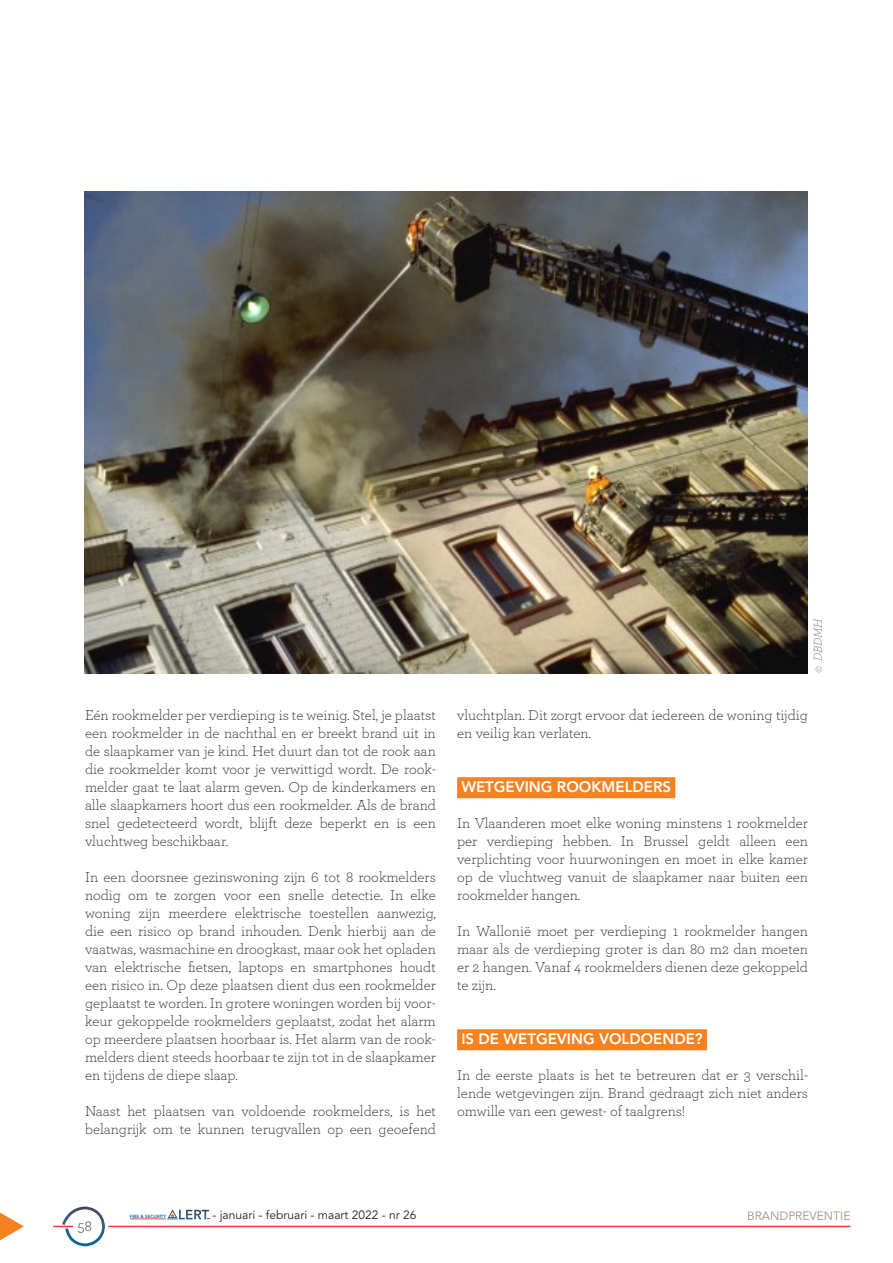
<style>
.page{position:relative;width:893px;height:1263px;background:#fff}
.page>*{position:absolute;margin:0;border:0;box-sizing:border-box;transform-origin:0 0}
.t1{font:300 15px/18px "Archer";color:#231f20;text-align:justify}
.t2{font:800 15px "Avenir";color:#fff}
.t3{font:12px "Avenir";color:#231f20}
.t4{font:12px "Avenir";color:#a29382}
.t5{font:italic 300 12px "Archer";color:#6c6d70}
.t6{font:800 4.5px "Avenir";color:#0067a5}
</style>
<div class="page">
<hr style="left:108px;top:1226px;width:742px;height:1px;background:#ee3b32">
<svg style="left:53px;top:1206px;width:52px;height:41px"></svg>
<svg style="left:0;top:1212px;width:24px;height:29px"></svg>
<svg style="left:130px;top:1209px;width:79px;height:10px"></svg>
<div style="left:457px;top:777px;width:218px;height:21px;background:#f58220"></div>
<div style="left:457px;top:1029px;width:250px;height:21px;background:#f58220"></div>
<img style="left:85px;top:191px;width:723px;height:482px">
<p class="t1" style="left:85px;top:705px;width:352px">Eén rookmelder per verdieping is te weinig. Stel, je plaatst een rookmelder in de nachthal en er breekt brand uit in de slaapkamer van je kind. Het duurt dan tot de rook aan die rookmelder komt voor je verwittigd wordt. De rook&shy;melder gaat te laat alarm geven. Op de kinderkamers en alle slaapkamers hoort dus een rookmelder. Als de brand snel gedetecteerd wordt, blijft deze beperkt en is een vluchtweg beschikbaar.</p>
<p class="t1" style="left:85px;top:867px;width:352px">In een doorsnee gezinswoning zijn 6 tot 8 rookmelders nodig om te zorgen voor een snelle detectie. In elke woning zijn meerdere elektrische toestellen aanwezig, die een risico op brand inhouden. Denk hierbij aan de vaatwas, wasmachine en droogkast, maar ook het opladen van elektrische fietsen, laptops en smartphones houdt een risico in. Op deze plaatsen dient dus een rookmelder geplaatst te worden. In grotere woningen worden bij voor&shy;keur gekoppelde rookmelders geplaatst, zodat het alarm op meerdere plaatsen hoorbaar is. Het alarm van de rook&shy;melders dient steeds hoorbaar te zijn tot in de slaapkamer en tijdens de diepe slaap.</p>
<p class="t1" style="left:85px;top:1101px;width:352px">Naast het plaatsen van voldoende rookmelders, is het belangrijk om te kunnen terugvallen op een geoefend</p>
<p class="t5" style="left:810px;top:673px;width:57px;rotate:-90deg">© DBDMH</p>
<p class="t1" style="left:457px;top:705px;width:352px">vluchtplan. Dit zorgt ervoor dat iedereen de woning tijdig en veilig kan verlaten.</p>
<p class="t2" style="left:461px;top:778px;width:211px">WETGEVING ROOKMELDERS</p>
<p class="t1" style="left:457px;top:813px;width:352px">In Vlaanderen moet elke woning minstens 1 rookmelder per verdieping hebben. In Brussel geldt alleen een verplichting voor huurwoningen en moet in elke kamer op de vluchtweg vanuit de slaapkamer naar buiten een rookmelder hangen.</p>
<p class="t1" style="left:457px;top:921px;width:352px">In Wallonië moet per verdieping 1 rookmelder hangen maar als de verdieping groter is dan 80 m2 dan moeten er 2 hangen. Vanaf 4 rookmelders dienen deze gekoppeld te zijn.</p>
<p class="t2" style="left:461px;top:1030px;width:243px">IS DE WETGEVING VOLDOENDE?</p>
<p class="t1" style="left:457px;top:1065px;width:352px">In de eerste plaats is het te betreuren dat er 3 verschil&shy;lende wetgevingen zijn. Brand gedraagt zich niet anders omwille van een gewest- of taalgrens!</p>
<p class="t1" style="left:78px;top:1217px;width:15px">58</p>
<p class="t6" style="left:130px;top:1213px;width:38px">FIRE &amp; SECURITY</p>
<p class="t3" style="left:212px;top:1208px;width:206px">- januari - februari - maart 2022 - nr 26</p>
<p class="t4" style="left:747px;top:1209px;width:105px">BRANDPREVENTIE</p>
</div>
